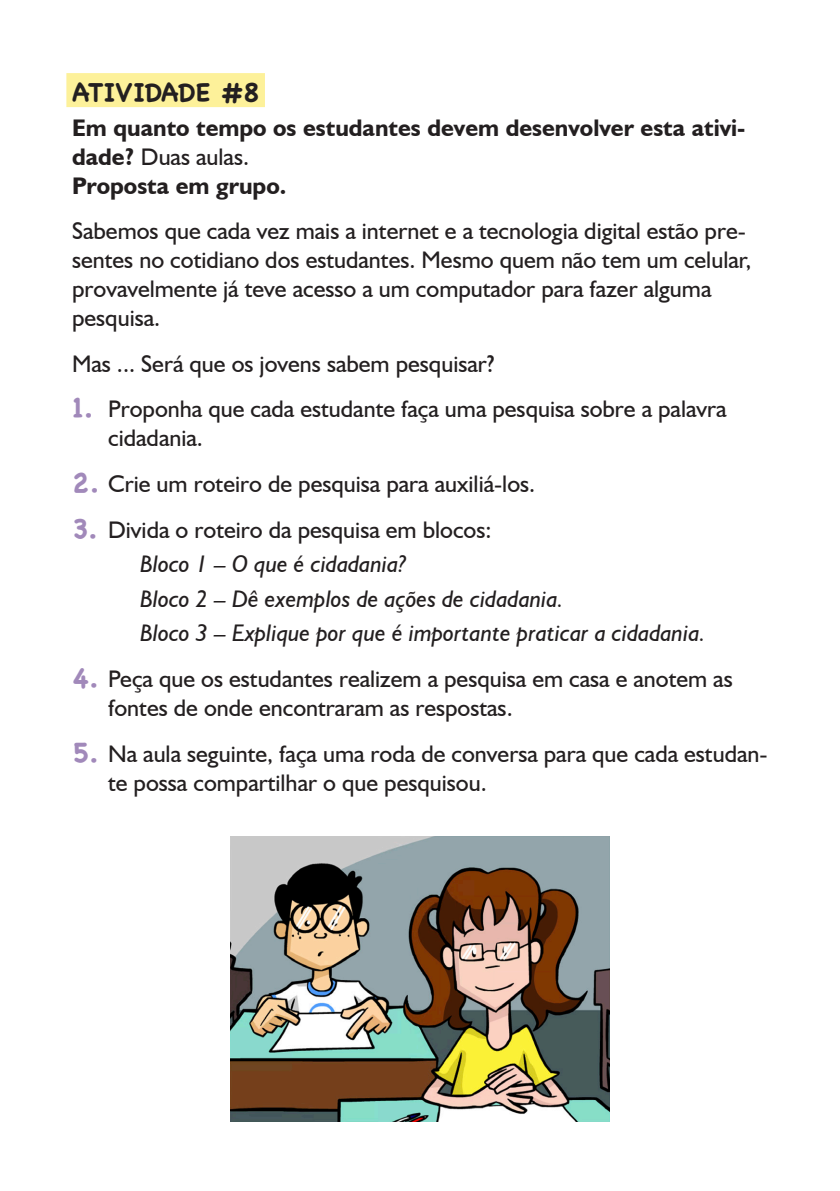
<style>
.page{position:relative;width:840px;height:1191px;background:#fff}
.page>*{position:absolute;margin:0;border:0;box-sizing:border-box;transform-origin:0 0}
.atividade{font:700 26px "Chalkboard";color:#231f20}
.TEXTO{font:24px/28.8px "Humanist 521 BT";color:#231f20}
.TEXTO-2{font:italic 24px "Humanist 521 BT";color:#231f20}
.t1{font:700 24px/28.8px "Humanist 521 BT";color:#231f20}
.s1{font-weight:400}
.s2{font-family:"Chalkboard";font-weight:700;font-size:28px;color:#a189ba}
</style>
<div class="page">
<div style="left:66px;top:73px;width:199px;height:34px;background:#fdf19a"></div>
<img style="left:230px;top:836px;width:379px;height:285px">
<p class="atividade" style="left:72px;top:77px;width:188px">ATIVIDADE #8</p>
<p class="t1" style="left:72px;top:113px;width:674px">Em quanto tempo os estudantes devem desenvolver esta ativi&shy;dade? <span class="s1">Duas aulas.</span></p>
<p class="t1" style="left:72px;top:170px;width:215px">Proposta em grupo.</p>
<p class="TEXTO" style="left:72px;top:216px;width:680px">Sabemos que cada vez mais a internet e a tecnologia digital estão pre&shy;sentes no cotidiano dos estudantes. Mesmo quem não tem um celular, provavelmente já teve acesso a um computador para fazer alguma pesquisa.</p>
<p class="TEXTO" style="left:72px;top:348px;width:423px">Mas ... Será que os jovens sabem pesquisar?</p>
<p class="TEXTO" style="left:108px;top:394px;width:619px;text-indent:-36px"><span class="s2">1.</span> Proponha que cada estudante faça uma pesquisa sobre a palavra cidadania.</p>
<p class="TEXTO" style="left:72px;top:469px;width:464px"><span class="s2">2.</span> Crie um roteiro de pesquisa para auxiliá-los.</p>
<p class="TEXTO" style="left:72px;top:515px;width:421px"><span class="s2">3.</span> Divida o roteiro da pesquisa em blocos:</p>
<p class="TEXTO-2" style="left:140px;top:549px;width:267px">Bloco 1 – O que é cidadania?</p>
<p class="TEXTO-2" style="left:140px;top:584px;width:425px">Bloco 2 – Dê exemplos de ações de cidadania.</p>
<p class="TEXTO-2" style="left:140px;top:618px;width:566px">Bloco 3 – Explique por que é importante praticar a cidadania.</p>
<p class="TEXTO" style="left:108px;top:664px;width:625px;text-indent:-36px"><span class="s2">4.</span> Peça que os estudantes realizem a pesquisa em casa e anotem as fontes de onde encontraram as respostas.</p>
<p class="TEXTO" style="left:108px;top:738px;width:660px;text-indent:-36px"><span class="s2">5.</span> Na aula seguinte, faça uma roda de conversa para que cada estudan&shy;te possa compartilhar o que pesquisou.</p>
</div>
